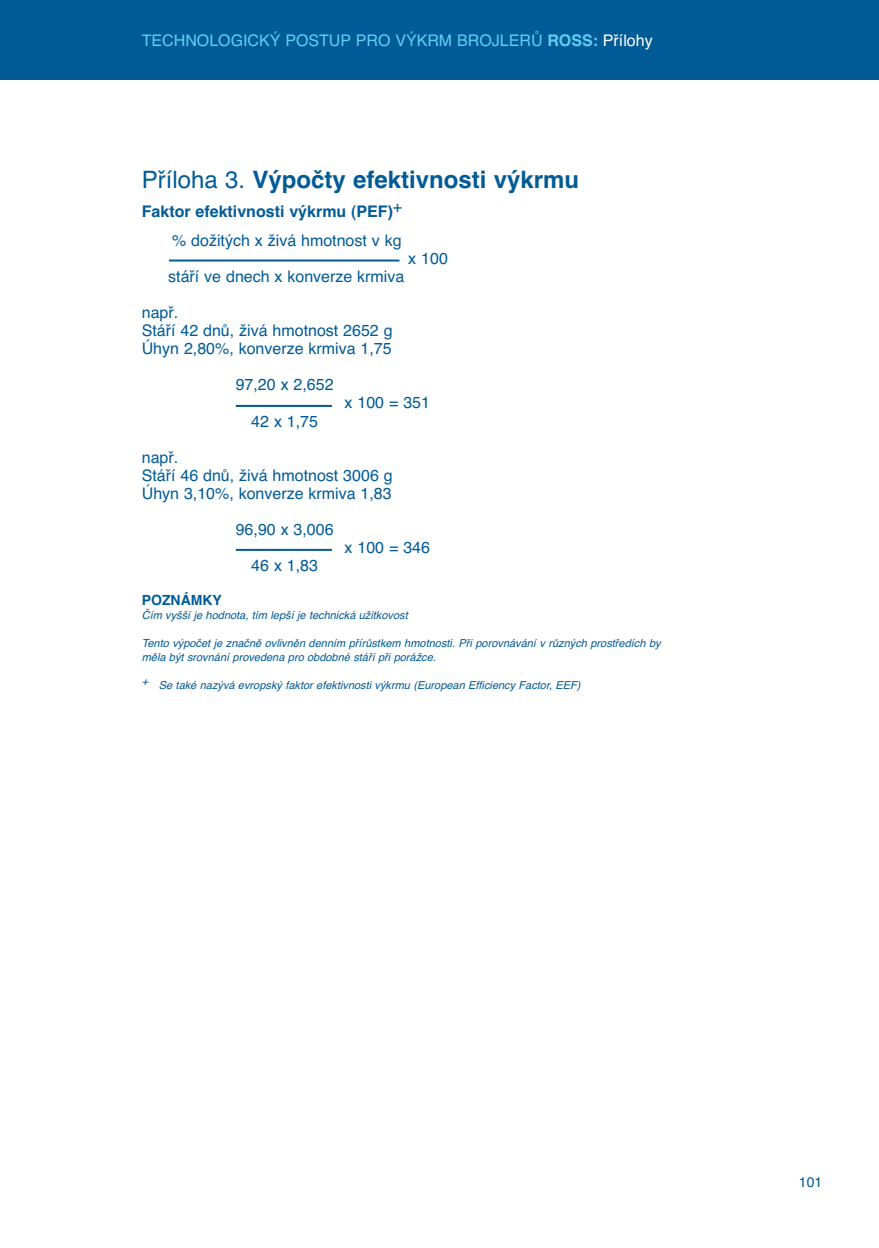
<style>
.page{position:relative;width:879px;height:1248px;background:#fff}
.page>*{position:absolute;margin:0;border:0;box-sizing:border-box;transform-origin:0 0}
.t1{font:700 24px "Helvetica";color:#005b97}
.t2{font:16px/18px "Helvetica";color:#005b97}
.t3{font:700 16px/29.4px "Helvetica";color:#005b97;text-align:right}
.t4{font:16px "Helvetica";color:#62cdf5}
.t5{font:700 14px "Helvetica";color:#005b97}
.t6{font:14px "Helvetica";color:#005b97}
.t7{font:italic 11px/14px "Helvetica";color:#005b97}
.s1{font-weight:700}
.s2{color:#fff}
.s3{font-weight:400}
</style>
<div class="page">
<div style="left:0;top:0;width:879px;height:79px;background:#005b97"></div>
<hr style="left:236px;top:405px;width:96px;height:2px;background:#005b97">
<hr style="left:236px;top:549px;width:96px;height:2px;background:#005b97">
<hr style="left:169px;top:259px;width:230px;height:2px;background:#005b97">
<h2 class="t4" style="left:142px;top:31px;width:512px">TECHNOLOGICKÝ POSTUP PRO VÝKRM BROJLERŮ <span class="s1">ROSS:</span> <span class="s2">Přílohy</span></h2>
<h1 class="t1" style="left:142px;top:165px;width:439px"><span class="s3">Příloha 3.</span> Výpočty efektivnosti výkrmu</h1>
<h2 class="t3" style="left:142px;top:197px;width:262px">Faktor efektivnosti výkrmu (PEF)<sup>+ </sup><span class="s3">% dožitých x živá hmotnost v kg</span></h2>
<h2 class="t2" style="left:408px;top:250px;width:41px">x 100</h2>
<h2 class="t2" style="left:168px;top:268px;width:238px">stáří ve dnech x konverze krmiva</h2>
<h2 class="t2" style="left:142px;top:304px;width:252px">např.<br>Stáří 42 dnů, živá hmotnost 2652 g<br>Úhyn 2,80%, konverze krmiva 1,75</h2>
<h2 class="t2" style="left:236px;top:376px;width:99px">97,20 x 2,652</h2>
<h2 class="t2" style="left:345px;top:394px;width:87px">x 100 = 351</h2>
<h2 class="t2" style="left:251px;top:412px;width:68px">42 x 1,75</h2>
<h2 class="t2" style="left:142px;top:448px;width:252px">např.<br>Stáří 46 dnů, živá hmotnost 3006 g<br>Úhyn 3,10%, konverze krmiva 1,83</h2>
<h2 class="t2" style="left:236px;top:520px;width:99px">96,90 x 3,006</h2>
<h2 class="t2" style="left:345px;top:538px;width:87px">x 100 = 346</h2>
<h2 class="t2" style="left:251px;top:556px;width:68px">46 x 1,83</h2>
<p class="t5" style="left:142px;top:591px;width:82px">POZNÁMKY</p>
<p class="t7" style="left:142px;top:607px;width:271px">Čím vyššíjehodnota,tím lepšíjetechnickáužitkovost</p>
<p class="t7" style="left:142px;top:635px;width:524px">Tentovýpočetjeznačněovlivněndenním přírůstkem hmotnosti.Připorovnávánívrůznýchprostředíchby mělabýtsrovnáníprovedenaproobdobnéstářípřiporážce.</p>
<p class="t7" style="left:142px;top:677px;width:444px">+ Setakénazýváevropskýfaktorefektivnostivýkrmu(EuropeanEfficiencyFactor,EEF)</p>
<p class="t6" style="left:799px;top:1173px;width:25px">101</p>
</div>
